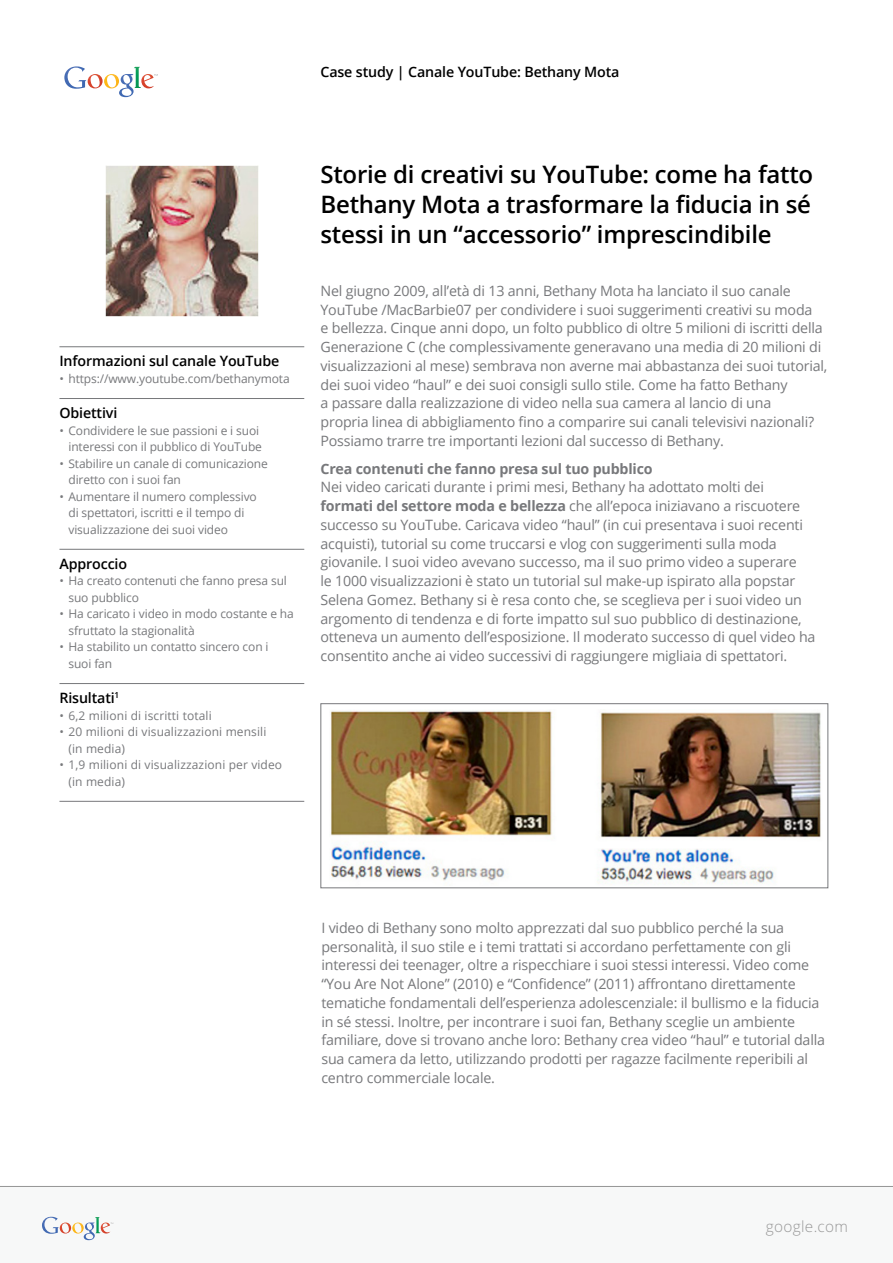
<style>
.page{position:relative;width:893px;height:1263px;background:#fff}
.page>*{position:absolute;margin:0;border:0;box-sizing:border-box;transform-origin:0 0}
.t1{font:600 24px/30px "Open Sans";letter-spacing:-.01em;color:#000;text-align:justify}
.t2{font:300 15.3px "Open Sans";letter-spacing:.02em;color:#989898}
.t3{font:14.25px/18.8px "Open Sans";letter-spacing:-.015em;color:#77787b}
.t4{font:600 14.25px "Open Sans";letter-spacing:-.01em;color:#000}
.t5{font:700 14.25px "Open Sans";letter-spacing:-.015em;color:#77787b}
.t6{font:12px/16.5px "Open Sans";letter-spacing:-.01em;color:#77787b}
.t7{font:12px/16.5px "Open Sans";letter-spacing:.01em;color:#77787b}
.s1{font-weight:700}
</style>
<div class="page">
<img style="left:88px;top:74px;width:31px;height:14px">
<img style="left:134px;top:67px;width:7px;height:21px">
<img style="left:141px;top:74px;width:13px;height:14px">
<img style="left:119px;top:74px;width:15px;height:23px">
<img style="left:64px;top:66px;width:22px;height:23px">
<hr style="left:59px;top:346px;width:245px;height:1px;background:#77787b">
<hr style="left:59px;top:398px;width:245px;height:1px;background:#77787b">
<hr style="left:59px;top:549px;width:245px;height:1px;background:#77787b">
<hr style="left:59px;top:683px;width:245px;height:1px;background:#77787b">
<hr style="left:59px;top:801px;width:245px;height:1px;background:#77787b">
<div style="left:321px;top:703px;width:507px;height:185px;background:#fff;border:1px solid #77787b"></div>
<hr style="left:0;top:1186px;width:892px;height:1px;background:#989898">
<img style="left:95px;top:1217px;width:6px;height:16px">
<svg style="left:60px;top:1222px;width:24px;height:11px"></svg>
<img style="left:84px;top:1222px;width:11px;height:18px">
<img style="left:42px;top:1217px;width:17px;height:17px">
<svg style="left:101px;top:1222px;width:12px;height:11px"></svg>
<img style="left:330px;top:710px;width:491px;height:174px">
<img style="left:105px;top:166px;width:154px;height:151px">
<p class="t4" style="left:320px;top:62px;width:300px">Case study | Canale YouTube: Bethany Mota</p>
<p class="t4" style="left:59px;top:351px;width:221px">Informazioni sul canale YouTube</p>
<p class="t6" style="left:59px;top:370px;width:232px">• https://www.youtube.com/bethanymota</p>
<p class="t4" style="left:59px;top:403px;width:59px">Obiettivi</p>
<p class="t6" style="left:59px;top:422px;width:204px;text-align:right">• Condividere le sue passioni e i suoi interessi con il pubblico di YouTube</p>
<p class="t6" style="left:68px;top:455px;width:201px;text-indent:-9px">• Stabilire un canale di comunicazione diretto con i suoi fan</p>
<p class="t6" style="left:68px;top:488px;width:190px;text-indent:-9px">• Aumentare il numero complessivo di spettatori, iscritti e il tempo di visualizzazione dei suoi video</p>
<p class="t4" style="left:59px;top:554px;width:69px">Approccio</p>
<p class="t6" style="left:68px;top:572px;width:220px;text-indent:-9px">• Ha creato contenuti che fanno presa sul suo pubblico</p>
<p class="t6" style="left:68px;top:605px;width:227px;text-indent:-9px">• Ha caricato i video in modo costante e ha sfruttato la stagionalità</p>
<p class="t6" style="left:68px;top:638px;width:202px;text-indent:-9px">• Ha stabilito un contatto sincero con i suoi fan</p>
<p class="t4" style="left:59px;top:688px;width:61px">Risultati<sup>1</sup></p>
<p class="t7" style="left:59px;top:707px;width:154px">• 6,2 milioni di iscritti totali</p>
<p class="t7" style="left:68px;top:723px;width:200px;text-indent:-9px">• 20 milioni di visualizzazioni mensili (in media)</p>
<p class="t7" style="left:68px;top:756px;width:215px;text-indent:-9px">• 1,9 milioni di visualizzazioni per video (in media)</p>
<h1 class="t1" style="left:320px;top:158px;width:494px">Storie di creativi su YouTube: come ha fatto Bethany Mota a trasformare la fiducia in sé stessi in un “accessorio” imprescindibile</h1>
<p class="t3" style="left:320px;top:281px;width:508px">Nel giugno 2009, all’età di 13 anni, Bethany Mota ha lanciato il suo canale YouTube /MacBarbie07 per condividere i suoi suggerimenti creativi su moda<br>e bellezza. Cinque anni dopo, un folto pubblico di oltre 5 milioni di iscritti della Generazione C (che complessivamente generavano una media di 20 milioni di visualizzazioni al mese) sembrava non averne mai abbastanza dei suoi tutorial, dei suoi video “haul” e dei suoi consigli sullo stile. Come ha fatto Bethany<br>a passare dalla realizzazione di video nella sua camera al lancio di una<br>propria linea di abbigliamento fino a comparire sui canali televisivi nazionali?<br>Possiamo trarre tre importanti lezioni dal successo di Bethany.</p>
<p class="t5" style="left:320px;top:458px;width:334px">Crea contenuti che fanno presa sul tuo pubblico</p>
<p class="t3" style="left:320px;top:477px;width:496px">Nei video caricati durante i primi mesi, Bethany ha adottato molti dei <span class="s1">formati del settore moda e bellezza</span> che all’epoca iniziavano a riscuotere successo su YouTube. Caricava video “haul” (in cui presentava i suoi recenti acquisti), tutorial su come truccarsi e vlog con suggerimenti sulla moda giovanile. I suoi video avevano successo, ma il suo primo video a superare<br>le 1000 visualizzazioni è stato un tutorial sul make-up ispirato alla popstar Selena Gomez. Bethany si è resa conto che, se sceglieva per i suoi video un argomento di tendenza e di forte impatto sul suo pubblico di destinazione, otteneva un aumento dell’esposizione. Il moderato successo di quel video ha consentito anche ai video successivi di raggiungere migliaia di spettatori.</p>
<p class="t3" style="left:321px;top:918px;width:505px">I video di Bethany sono molto apprezzati dal suo pubblico perché la sua personalità, il suo stile e i temi trattati si accordano perfettamente con gli interessi dei teenager, oltre a rispecchiare i suoi stessi interessi. Video come “You Are Not Alone” (2010) e “Confidence” (2011) affrontano direttamente tematiche fondamentali dell’esperienza adolescenziale: il bullismo e la fiducia in sé stessi. Inoltre, per incontrare i suoi fan, Bethany sceglie un ambiente familiare, dove si trovano anche loro: Bethany crea video “haul” e tutorial dalla sua camera da letto, utilizzando prodotti per ragazze facilmente reperibili al centro commerciale locale.</p>
<p class="t2" style="left:766px;top:1216px;width:84px">google.com</p>
</div>
